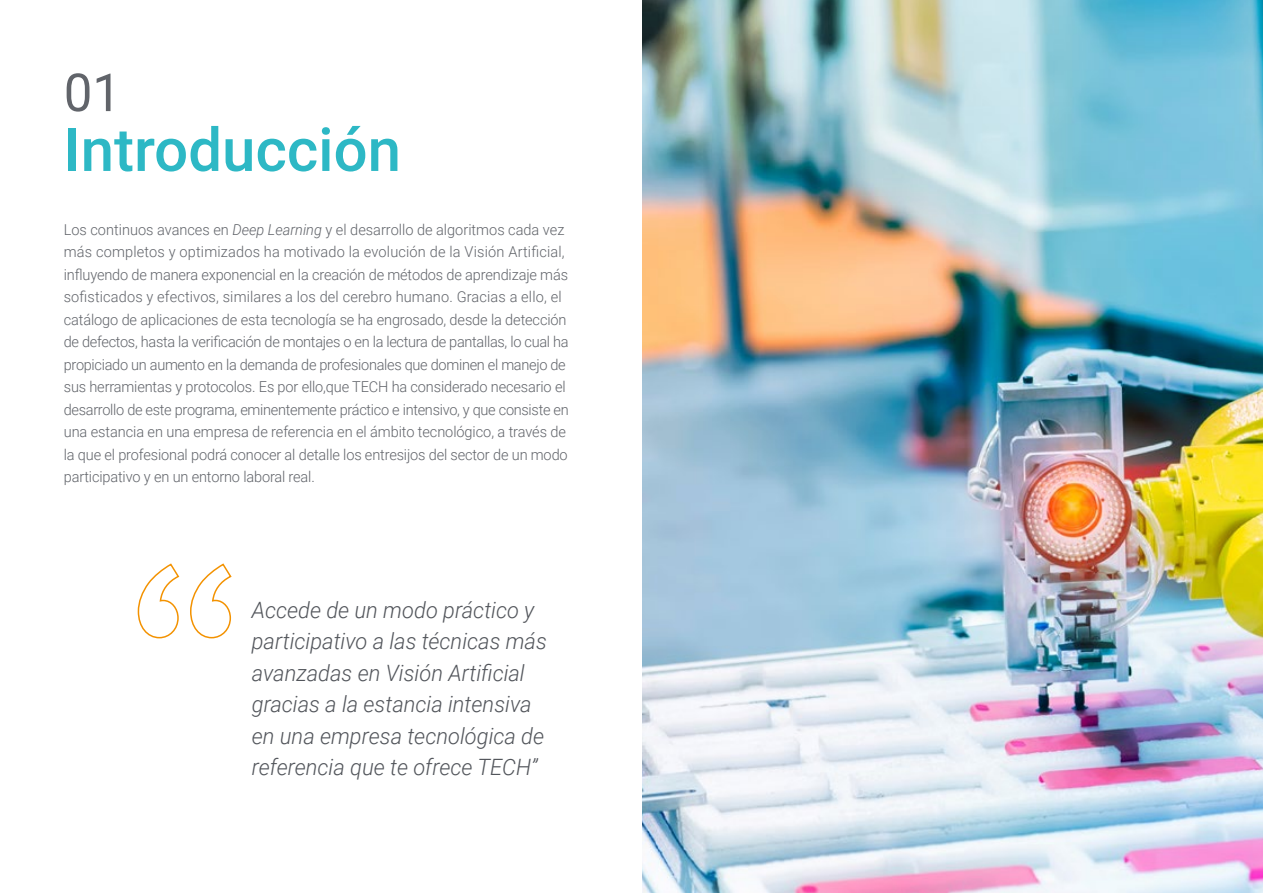
<style>
.page{position:relative;width:1263px;height:893px;background:#fff}
.page>*{position:absolute;margin:0;border:0;box-sizing:border-box;transform-origin:0 0}
.t1{font:500 60px "Roboto";color:#2db8c5}
.t2{font:52.5px "Roboto";color:#61646a}
.t3{font:italic 300 22.5px/31.5px "Roboto";color:#52555b}
.t4{font:300 15px/22.5px "Roboto";letter-spacing:-.01em;color:#61646a}
.s1{font-style:italic}
</style>
<div class="page">
<svg style="left:137px;top:563px;width:95px;height:76px"></svg>
<img style="left:642px;top:0;width:621px;height:893px">
<h2 class="t2" style="left:64px;top:56px;width:59px">01</h2>
<h1 class="t1" style="left:64px;top:108px;width:339px">Introducción</h1>
<p class="t4" style="left:64px;top:217px;width:506px">Los continuos avances en <span class="s1">Deep Learning</span> y el desarrollo de algoritmos cada vez más completos y optimizados ha motivado la evolución de la Visión Artificial, influyendo de manera exponencial en la creación de métodos de aprendizaje más sofisticados y efectivos, similares a los del cerebro humano. Gracias a ello, el catálogo de aplicaciones de esta tecnología se ha engrosado, desde la detección de defectos, hasta la verificación de montajes o en la lectura de pantallas, lo cual ha propiciado un aumento en la demanda de profesionales que dominen el manejo de sus herramientas y protocolos. Es por ello,que TECH ha considerado necesario el desarrollo de este programa, eminentemente práctico e intensivo, y que consiste en una estancia en una empresa de referencia en el ámbito tecnológico, a través de la que el profesional podrá conocer al detalle los entresijos del sector de un modo participativo y en un entorno laboral real.</p>
<h3 class="t3" style="left:252px;top:593px;width:296px">Accede de un modo práctico y participativo a las técnicas más avanzadas en Visión Artificial gracias a la estancia intensiva en una empresa tecnológica de referencia que te ofrece TECH”</h3>
</div>
